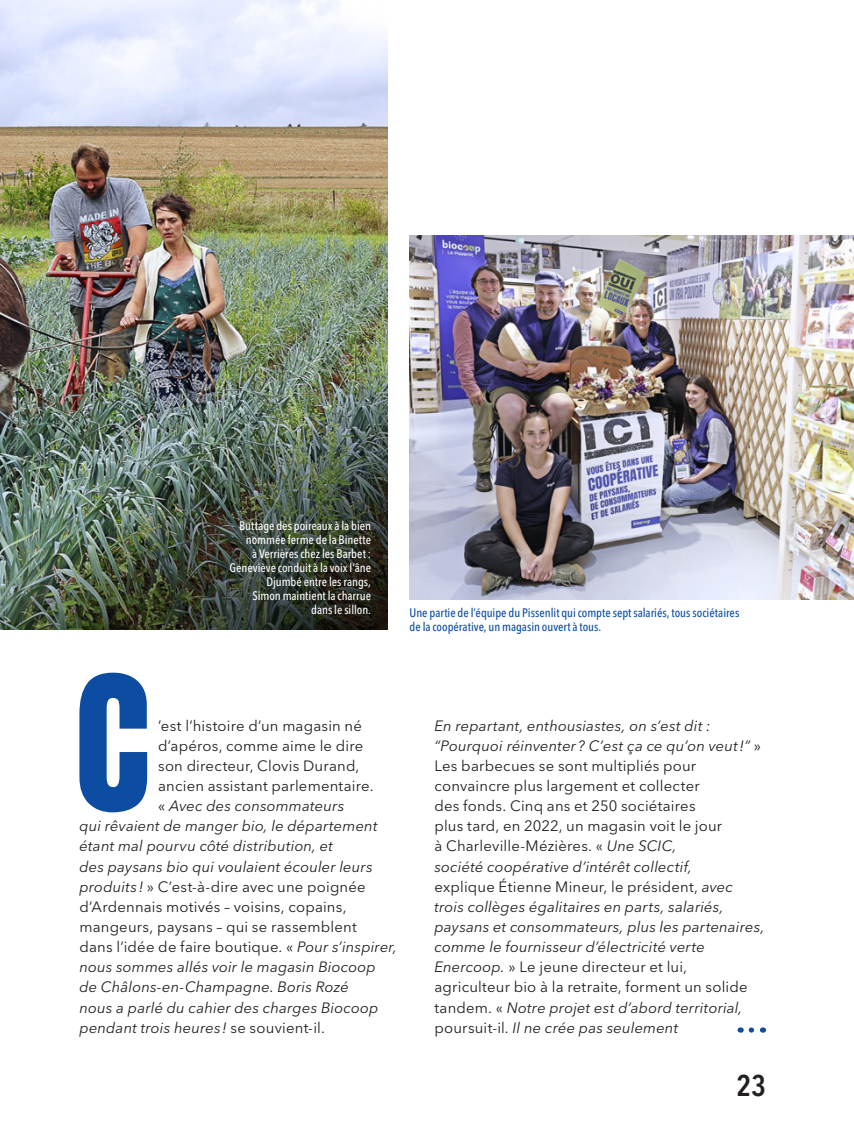
<style>
.page{position:relative;width:854px;height:1132px;background:#fff}
.page>*{position:absolute;margin:0;border:0;box-sizing:border-box;transform-origin:0 0}
.t1{font:159.6px "Anton";color:#0d4da1}
.t2{font:600 condensed 29.75px "Avenir Next LT Pro";color:#231f20}
.t3{font:italic 14.88px/20.1px "Avenir Next LT Pro";letter-spacing:.01em;color:#231f20}
.t4{font:14.88px "Avenir Next LT Pro";letter-spacing:.01em;color:#231f20}
.t5{font:500 condensed 12.25px/14px "Avenir Next LT Pro";letter-spacing:-.005em;color:#fff;text-align:right}
.t6{font:500 condensed 12.25px/14px "Avenir Next LT Pro";letter-spacing:-.005em;color:#0d4da1}
.s1{font-style:normal}
.s2{font-style:italic}
</style>
<div class="page">
<svg style="left:751px;top:1027px;width:3px;height:5px"></svg>
<img style="left:0;top:0;width:387px;height:317px">
<img style="left:0;top:317px;width:387px;height:312px">
<img style="left:409px;top:236px;width:444px;height:363px">
<p class="t5" style="left:229px;top:518px;width:143px">Buttage des poireaux à la bien nommée ferme de la Binette<br>à Verrières chez les Barbet :<br>Geneviève conduit à la voix l’âne<br>Djumbé entre les rangs,<br>Simon maintient la charrue dansle sillon.</p>
<p class="t6" style="left:409px;top:605px;width:331px">Une partie de l’équipe du Pissenlit qui compte sept salariés, tous sociétaires de la coopérative, un magasin ouvert à tous.</p>
<h1 class="t1" style="left:74px;top:662px;width:77px">C</h1>
<p class="t4" style="left:158px;top:716px;width:205px">’est l’histoire d’un magasin né</p>
<p class="t4" style="left:158px;top:736px;width:207px">d’apéros, comme aime le dire</p>
<p class="t4" style="left:158px;top:756px;width:203px">son directeur, Clovis Durand,</p>
<p class="t4" style="left:158px;top:776px;width:217px">ancien assistant parlementaire.</p>
<p class="t3" style="left:158px;top:795px;width:188px"><span class="s1">«</span> Avec des consommateurs</p>
<p class="t3" style="left:79px;top:815px;width:299px">qui rêvaient de manger bio, le département</p>
<p class="t3" style="left:79px;top:835px;width:255px">étant mal pourvu côté distribution, et</p>
<p class="t3" style="left:79px;top:856px;width:295px">des paysans bio qui voulaient écouler leurs</p>
<p class="t4" style="left:79px;top:877px;width:288px"><span class="s2">produits !</span> » C’est-à-dire avec une poignée</p>
<p class="t4" style="left:79px;top:897px;width:268px">d’Ardennais motivés – voisins, copains,</p>
<p class="t4" style="left:79px;top:917px;width:279px">mangeurs, paysans – qui se rassemblent</p>
<p class="t4" style="left:79px;top:937px;width:319px">dans l’idée de faire boutique. « <span class="s2">Pour s’inspirer,</span></p>
<p class="t3" style="left:79px;top:956px;width:298px">nous sommes allés voir le magasin Biocoop</p>
<p class="t3" style="left:79px;top:976px;width:271px">de Châlons-en-Champagne. Boris Roz é</p>
<p class="t3" style="left:79px;top:996px;width:300px">nous a parlé du cahier des charges Biocoop</p>
<p class="t3" style="left:79px;top:1017px;width:247px">pendant trois heures ! <span class="s1">se souvient-il.</span></p>
<p class="t3" style="left:434px;top:715px;width:331px">En repartant, enthousiastes, on s’est dit : “Pourquoi réinventer ? C’est ça ce qu’on veut!” <span class="s1">» Les barbecues se sont multipliés pour convaincre plus largement et collecter<br>des fonds. Cinq ans et 250 sociétaires<br>plus tard, en 2022, un magasin voit le jour<br>à Charleville-Mézières. «</span> Une SCIC,<br>société coopérative d’intérêt collectif,<br><span class="s1">explique Étienne Mineur, le président,</span> avec trois collèges égalitaires en parts, salariés, paysans et consommateurs, plus les partenaires, comme le fournisseur d’électricité verte Enercoop. <span class="s1">» Le jeune directeur et lui, agriculteur bio à la retraite, forment un solide tandem. «</span> Notre projet est d’abord territorial, <span class="s1">poursuit-il .</span> Il ne crée pas seulement</p>
<h2 class="t2" style="left:736px;top:1066px;width:31px">23</h2>
</div>
